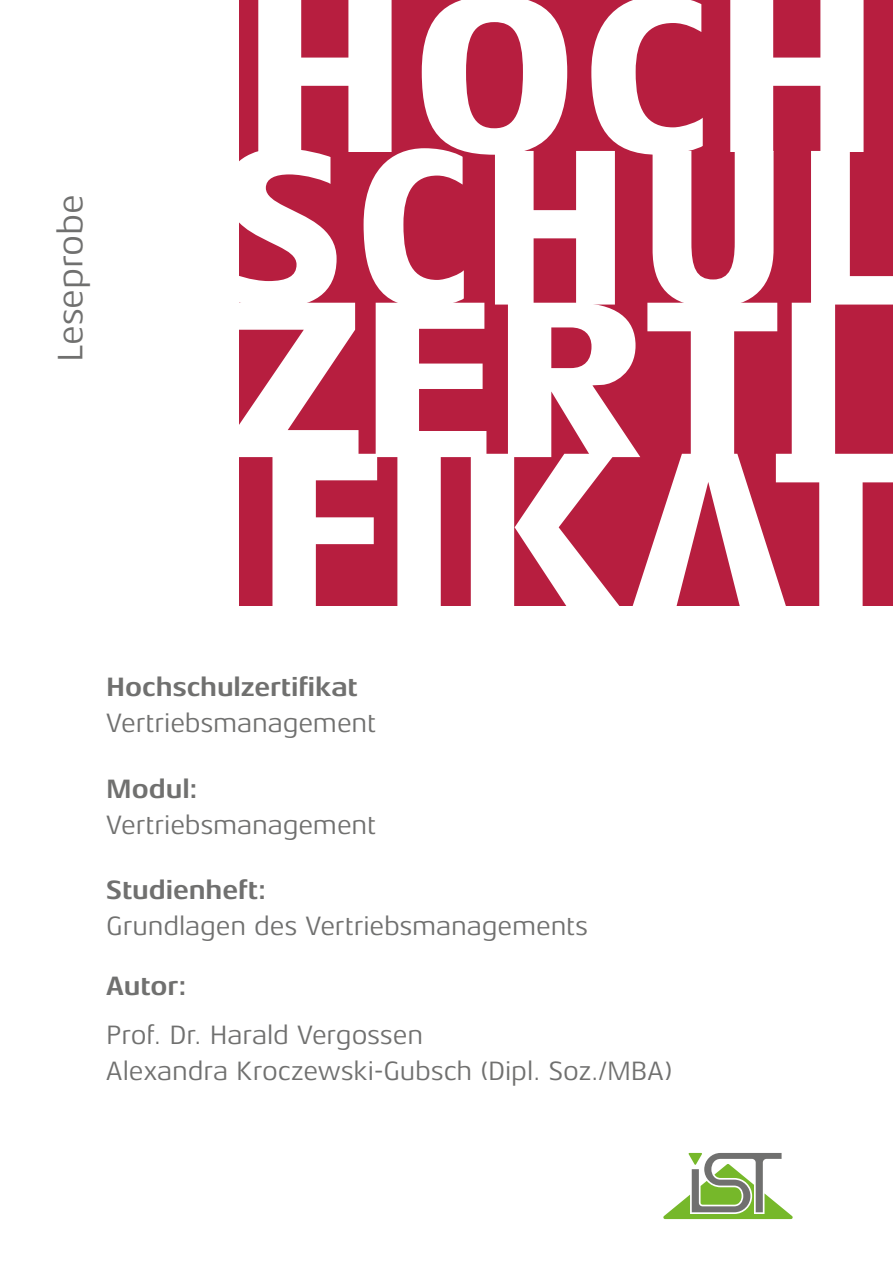
<style>
.page{position:relative;width:893px;height:1263px;background:#fff}
.page>*{position:absolute;margin:0;border:0;box-sizing:border-box;transform-origin:0 0}
.t1{font:36px "Aeonis LT Pro";letter-spacing:-.005em;color:#70706f}
.t2{font:27px/36px "Aeonis LT Pro";letter-spacing:-.005em;color:#70706f}
.t3{font:700 27px "Aeonis LT Pro";letter-spacing:-.005em;color:#70706f}
</style>
<div class="page">
<svg style="left:663px;top:1153px;width:130px;height:66px"></svg>
<div style="left:240px;top:0;width:653px;height:606px;background:#b71e3f"></div>
<svg style="left:258px;top:0;width:605px;height:148px;fill:#fff"></svg>
<svg style="left:239px;top:148px;width:654px;height:159px"></svg>
<svg style="left:239px;top:303px;width:596px;height:154px;fill:#fff"></svg>
<svg style="left:272px;top:454px;width:621px;height:152px;fill:#fff"></svg>
<h1 class="t1" style="left:51px;top:362px;width:169px;rotate:-90deg">Leseprobe</h1>
<p class="t3" style="left:106px;top:672px;width:253px">Hochschulzertifikat</p>
<p class="t2" style="left:106px;top:705px;width:271px">Vertriebsmanagement</p>
<p class="t3" style="left:106px;top:774px;width:93px">Modul:</p>
<p class="t2" style="left:106px;top:807px;width:271px">Vertriebsmanagement</p>
<p class="t3" style="left:106px;top:875px;width:162px">Studienheft:</p>
<p class="t2" style="left:106px;top:908px;width:483px">Grundlagen des Vertriebsmanagements</p>
<p class="t3" style="left:106px;top:971px;width:82px">Autor:</p>
<p class="t2" style="left:106px;top:1017px;width:568px">Prof. Dr. Harald Vergossen<br>Alexandra Kroczewski-Gubsch (Dipl. Soz./MBA)</p>
</div>
